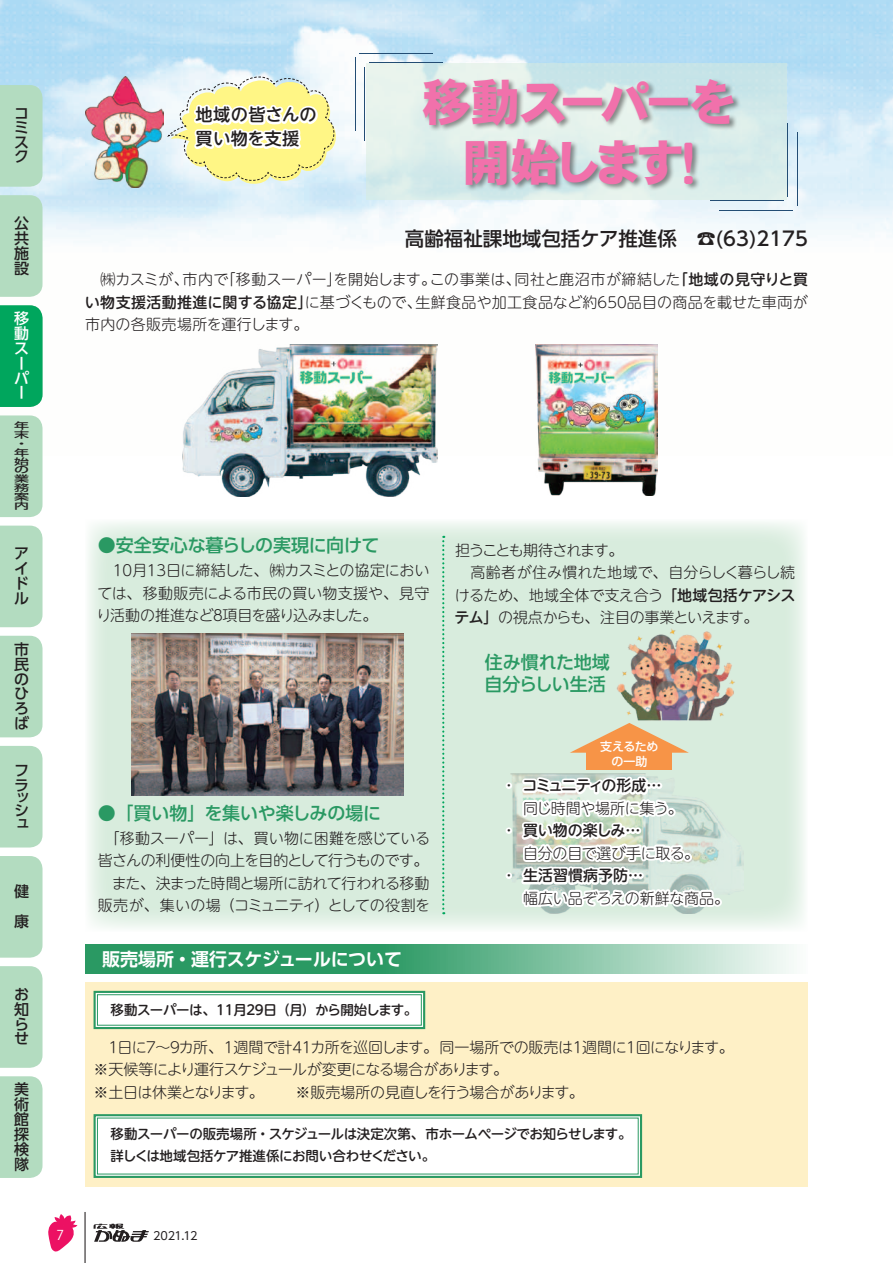
<style>
.page{position:relative;width:893px;height:1263px;background:#fff}
.page>*{position:absolute;margin:0;border:0;box-sizing:border-box;transform-origin:0 0}
.t1{font:49.5px/60px "DFHS Gothic W9 WING RKSJ H";letter-spacing:-.02em;color:#f171ab;text-align:center}
.t2{font:500 19.5px "UD Shin Go Pro";color:#231f20}
.t3{font:500 18px/22.5px "UD Shin Go Pro";letter-spacing:-.005em;color:#2a9963}
.t4{font:700 18px "UD Shin Go Pro De";letter-spacing:-.01em;color:#fff}
.t5{font:500 17.25px/24px "UD Shin M Go Pro";letter-spacing:.01em;color:#231f20}
.t6{font:300 15px/22.5px "UD Shin M Go Pro";letter-spacing:-.025em;color:#231f20;text-align:right}
.t7{font:300 15px/22.5px "UD Shin M Go Pro";letter-spacing:-.05em;color:#231f20}
.t8{font:500 15px/14.7px "UD Shin Go Pro";color:#231f20;text-align:justify}
.t9{font:300 15px "UD Shin M Go Pro";letter-spacing:.01em;color:#231f20}
.t10{font:500 15px/22.5px "UD Shin M Go Pro";letter-spacing:.025em;color:#231f20}
.t11{font:500 15px "UD Shin M Go Pro";color:#231f20}
.t12{font:300 15px "UD Shin M Go Pro";color:#231f20}
.t13{font:500 15px "UD Shin M Go Pro";letter-spacing:-.11em;color:#231f20}
.t14{font:300 15px "UD Shin M Go Pro";letter-spacing:.025em;color:#231f20}
.t15{font:300 15px "UD Shin M Go Pro";letter-spacing:.04em;color:#231f20}
.t16{font:300 15px "UD Shin M Go Pro";letter-spacing:-.08em;color:#231f20}
.t17{font:500 15px "UD Shin M Go Pro";letter-spacing:.035em;color:#231f20}
.t18{font:500 15px/14.7px "UD Shin Go Pro";color:#fff}
.t19{font:500 13.5px/22.5px "UD Shin M Go Pro";letter-spacing:-.03em;color:#231f20}
.t20{font:500 13.5px "UD Shin M Go Pro";letter-spacing:-.075em;color:#231f20}
.t21{font:13.5px "Koz Go Pr 6 N";color:#fff}
.t22{font:500 12px/15px "UD Shin Go Pro";letter-spacing:-.02em;color:#fff;text-align:center}
.t23{font:11.25px "UD Shin Go Pro";letter-spacing:-.04em;color:#231f20}
.t24{font:500 9px/8.9px "UD Shin Go Pro";color:#231f20;text-align:justify;scale:1.67 1}
.s1{font-weight:300}
.s2{font-weight:500}
</style>
<div class="page">
<img style="left:0;top:0;width:893px;height:455px">
<div style="left:85px;top:982px;width:723px;height:204px;background:#fef0c6"></div>
<svg style="left:366px;top:64px;width:421px;height:136px;background:#d8ecea"></svg>
<div style="left:85px;top:519px;width:723px;height:412px;background:#d8ecdd"></div>
<div style="left:422px;top:77px;width:319px;height:115px;background:#231f20;opacity:.5"></div>
<img style="left:85px;top:77px;width:79px;height:110px">
<svg style="left:166px;top:72px;width:174px;height:116px"></svg>
<img style="left:132px;top:634px;width:272px;height:161px">
<hr style="left:710px;top:200px;width:73px;height:1px;background:#234d74">
<hr style="left:787px;top:123px;width:1px;height:74px;background:#234d74">
<hr style="left:720px;top:210px;width:73px;height:1px;background:#234d74">
<hr style="left:797px;top:133px;width:1px;height:73px;background:#234d74">
<hr style="left:369px;top:63px;width:73px;height:1px;background:#234d74">
<hr style="left:365px;top:67px;width:1px;height:73px;background:#234d74">
<hr style="left:359px;top:53px;width:74px;height:1px;background:#234d74">
<hr style="left:355px;top:58px;width:1px;height:73px;background:#234d74">
<svg style="left:93px;top:990px;width:333px;height:40px;background:#deeee4"></svg>
<div style="left:97px;top:994px;width:325px;height:31px;border:1px solid #2a9963"></div>
<svg style="left:93px;top:1114px;width:550px;height:64px;background:#e7f3ed"></svg>
<svg style="left:85px;top:944px;width:709px;height:30px;background:#65b58e"></svg>
<img style="left:183px;top:344px;width:254px;height:153px">
<img style="left:536px;top:344px;width:121px;height:151px">
<svg style="left:442px;top:536px;width:2px;height:378px"></svg>
<img style="left:724px;top:662px;width:11px;height:43px">
<div style="left:506px;top:782px;width:6px;height:7px;border:4px solid #fff;border-radius:50%"></div>
<div style="left:506px;top:827px;width:6px;height:7px;border:4px solid #fff;border-radius:50%"></div>
<div style="left:506px;top:872px;width:6px;height:7px;border:4px solid #fff;border-radius:50%"></div>
<svg style="left:510px;top:628px;width:214px;height:303px"></svg>
<svg style="left:94px;top:1224px;width:55px;height:18px"></svg>
<hr style="left:85px;top:1212px;width:1px;height:51px;background:#231f20">
<svg style="left:48px;top:1214px;width:30px;height:38px"></svg>
<div style="left:0;top:85px;width:43px;height:102px;background:#b3dcc0"></div>
<div style="left:0;top:195px;width:43px;height:102px;background:#b3dcc0"></div>
<div style="left:0;top:415px;width:43px;height:102px;background:#b3dcc0"></div>
<div style="left:0;top:526px;width:43px;height:101px;background:#b3dcc0"></div>
<div style="left:0;top:636px;width:43px;height:101px;background:#b3dcc0"></div>
<div style="left:0;top:746px;width:43px;height:101px;background:#b3dcc0"></div>
<div style="left:0;top:856px;width:43px;height:102px;background:#b3dcc0"></div>
<div style="left:0;top:966px;width:43px;height:102px;background:#b3dcc0"></div>
<div style="left:0;top:1076px;width:43px;height:102px;background:#b3dcc0"></div>
<div style="left:0;top:305px;width:43px;height:102px;background:#00a65d"></div>
<p class="t8" style="left:14px;top:106px;width:15px">コミスク</p>
<p class="t8" style="left:14px;top:215px;width:16px">公共施設</p>
<p class="t18" style="left:14px;top:311px;width:17px">移動スーパー</p>
<p class="t24" style="left:14px;top:421px;width:10px">年末</p>
<p class="t24" style="left:14px;top:439px;width:7px">・</p>
<p class="t24" style="left:14px;top:447px;width:10px">年始の業務案内</p>
<p class="t8" style="left:14px;top:546px;width:16px">アイドル</p>
<p class="t8" style="left:14px;top:642px;width:17px">市民のひろば</p>
<p class="t8" style="left:14px;top:763px;width:15px">フラ</p>
<p class="t8" style="left:14px;top:791px;width:16px;line-height:12.9px">ッシ</p>
<p class="t8" style="left:14px;top:815px;width:16px">ュ</p>
<p class="t8" style="left:14px;top:876px;width:16px;line-height:30px">健康</p>
<p class="t8" style="left:14px;top:986px;width:16px">お知らせ</p>
<p class="t8" style="left:14px;top:1081px;width:16px">美術館探検隊</p>
<p class="t5" style="left:196px;top:102px;width:123px">地域の皆さんの買い物を支援</p>
<p class="t1" style="left:422px;top:72px;width:314px">移動スーパーを開始します!</p>
<p class="t2" style="left:405px;top:222px;width:273px">高齢福祉課地域包括ケア推進係</p>
<p class="t2" style="left:696px;top:222px;width:113px">☎)63(2175</p>
<p class="t6" style="left:85px;top:268px;width:105px">　㈱カスミが、</p>
<p class="t15" style="left:515px;top:268px;width:167px">同社と鹿沼市が締結した</p>
<p class="t12" style="left:220px;top:268px;width:217px">「移動スーパーを開始します。</p>
<p class="t17" style="left:673px;top:267px;width:137px">「地域の見守りと買</p>
<p class="t6" style="left:327px;top:268px;width:16px">」</p>
<p class="t6" style="left:183px;top:268px;width:47px">市内で</p>
<p class="t6" style="left:430px;top:268px;width:93px">この事業は、</p>
<p class="t6" style="left:305px;top:290px;width:118px">に基づくもので、</p>
<p class="t9" style="left:627px;top:290px;width:182px">品目の商品を載せた車両が</p>
<p class="t14" style="left:415px;top:290px;width:183px">生鮮食品や加工食品など約</p>
<p class="t10" style="left:85px;top:290px;width:229px">い物支援活動推進に関する協定」<span class="s1">市内の各販売場所を運行します。</span></p>
<p class="t6" style="left:595px;top:290px;width:36px">６５０</p>
<p class="t21" style="left:57px;top:1227px;width:9px">7</p>
<p class="t3" style="left:98px;top:533px;width:283px">●安全安心な暮らしの実現に向けて</p>
<p class="t6" style="left:166px;top:558px;width:265px">日に締結した、㈱カスミとの協定におい</p>
<p class="t6" style="left:132px;top:558px;width:16px">月</p>
<p class="t6" style="left:110px;top:558px;width:26px">１０</p>
<p class="t9" style="left:97px;top:581px;width:334px">ては、移動販売による市民の買い物支援や、見守</p>
<p class="t16" style="left:223px;top:603px;width:156px">項目を盛り込みました。</p>
<p class="t6" style="left:144px;top:558px;width:26px">１３</p>
<p class="t6" style="left:97px;top:603px;width:119px">り活動の推進など</p>
<p class="t6" style="left:210px;top:603px;width:16px">８</p>
<p class="t3" style="left:98px;top:801px;width:285px">●「買い物」を集いや楽しみの場に</p>
<p class="t6" style="left:98px;top:826px;width:334px">　「移動スーパー」は、買い物に困難を感じている皆さんの利便性の向上を目的として行うものです。　また、決まった時間と場所に訪れて行われる移動）としての役割を</p>
<p class="t6" style="left:98px;top:894px;width:221px">販売が、集いの場（コミュニティ</p>
<p class="t4" style="left:102px;top:944px;width:301px">販売場所・運行スケジュールについて</p>
<p class="t19" style="left:111px;top:998px;width:107px">移動スーパーは、</p>
<p class="t20" style="left:263px;top:999px;width:156px">日（月）から開始します。</p>
<p class="t19" style="left:233px;top:998px;width:15px">月</p>
<p class="t19" style="left:214px;top:998px;width:24px">１１</p>
<p class="t19" style="left:244px;top:998px;width:24px">２９</p>
<p class="t6" style="left:455px;top:538px;width:343px;text-align:left">担うことも期待されます。<br>　高齢者が住み慣れた地域で、自分らしく暮らし続けるため、地域全体で支え合う<span class="s2">「地域包括ケアシステム」</span>の視点からも、注目の事業といえます。</p>
<p class="t3" style="left:485px;top:650px;width:127px">住み慣れた地域自分らしい生活</p>
<p class="t22" style="left:600px;top:738px;width:60px">支えるための一助</p>
<p class="t13" style="left:501px;top:773px;width:162px"><span class="s1">・</span>コミュニティの形成...</p>
<p class="t6" style="left:523px;top:796px;width:161px">同じ時間や場所に集う。</p>
<p class="t11" style="left:501px;top:818px;width:141px"><span class="s1">・</span>買い物の楽しみ...</p>
<p class="t6" style="left:523px;top:841px;width:178px">自分の目で選び手に取る。</p>
<p class="t11" style="left:501px;top:863px;width:143px"><span class="s1">・</span>生活習慣病予防...</p>
<p class="t6" style="left:523px;top:886px;width:207px">幅広い品ぞろえの新鮮な商品。</p>
<p class="t6" style="left:311px;top:1035px;width:264px">カ所を巡回します。同一場所での販売は</p>
<p class="t6" style="left:233px;top:1035px;width:61px">週間で計</p>
<p class="t6" style="left:179px;top:1035px;width:59px">カ所、１</p>
<p class="t6" style="left:636px;top:1035px;width:100px">回になります。</p>
<p class="t6" style="left:582px;top:1035px;width:46px">週間に</p>
<p class="t7" style="left:94px;top:1035px;width:492px;text-indent:12px">１<br>※天候等により運行スケジュールが変更になる場合があります。<br>※土日は休業となります。　　※販売場所の見直しを行う場合があります。</p>
<p class="t6" style="left:167px;top:1035px;width:16px">９</p>
<p class="t6" style="left:290px;top:1035px;width:26px">４１</p>
<p class="t6" style="left:570px;top:1035px;width:16px">１</p>
<p class="t6" style="left:623px;top:1035px;width:16px">１</p>
<p class="t6" style="left:117px;top:1035px;width:31px">日に</p>
<p class="t6" style="left:143px;top:1035px;width:16px">７</p>
<p class="t6" style="left:155px;top:1035px;width:16px">～</p>
<p class="t19" style="left:111px;top:1122px;width:523px">移動スーパーの販売場所・スケジュールは決定次第、市ホームぺージでお知らせします。詳しくは地域包括ケア推進係にお問い合わせください。</p>
<p class="t23" style="left:153px;top:1227px;width:46px">2021.12</p>
</div>
